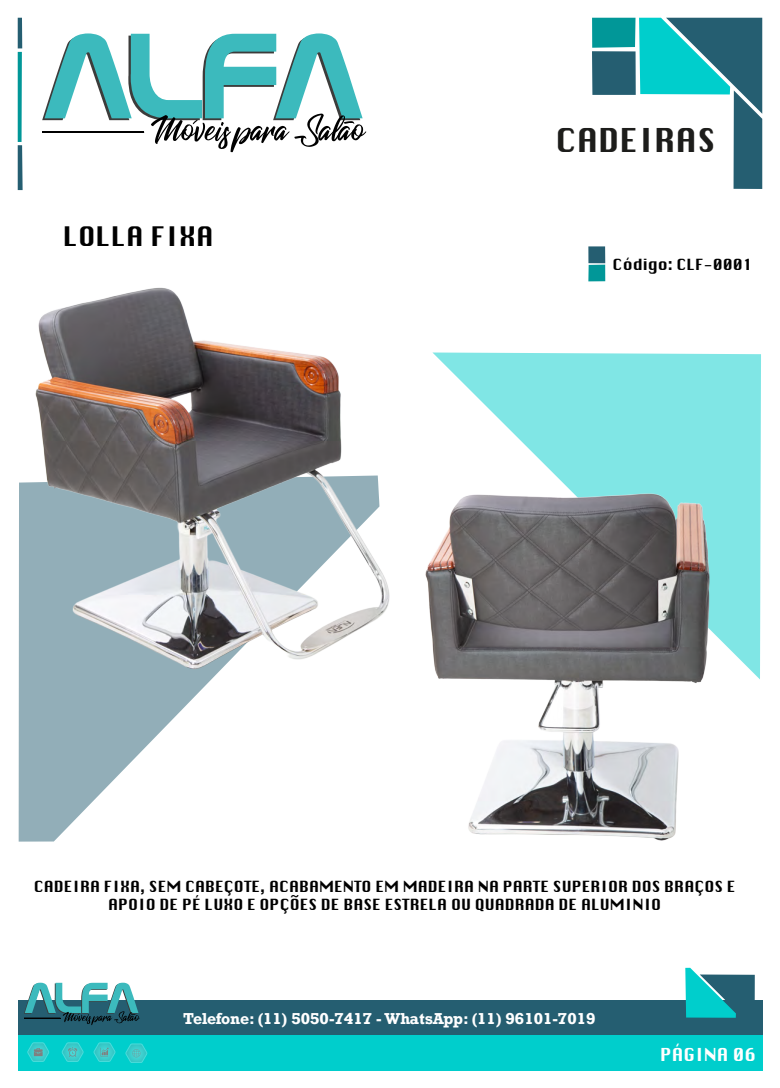
<style>
.page{position:relative;width:780px;height:1088px;background:#fff}
.page>*{position:absolute;margin:0;border:0;box-sizing:border-box;transform-origin:0 0}
.t1{font:32px "Silom";color:#1d1d1b}
.t2{font:26.25px "Silom";color:#000}
.t3{font:17.38px "Silom";color:#fff}
.t4{font:15px/18px "Silom";color:#000;text-align:center}
.t5{font:700 14.88px "Rockwell";color:#fff}
</style>
<div class="page">
<svg style="left:18px;top:145px;width:5px;height:45px"></svg>
<svg style="left:18px;top:52px;width:4px;height:90px"></svg>
<hr style="left:18px;top:18px;width:4px;height:30px;background:#255e71">
<svg style="left:592px;top:18px;width:170px;height:171px"></svg>
<div style="left:18px;top:1000px;width:744px;height:70px;background:#255e71"></div>
<div style="left:18px;top:1035px;width:744px;height:35px;background:#00cecc"></div>
<svg style="left:27px;top:1042px;width:22px;height:20px"></svg>
<svg style="left:62px;top:1042px;width:21px;height:20px"></svg>
<svg style="left:94px;top:1042px;width:21px;height:20px"></svg>
<svg style="left:126px;top:1043px;width:21px;height:20px"></svg>
<svg style="left:42px;top:33px;width:324px;height:119px"></svg>
<svg style="left:24px;top:983px;width:116px;height:42px"></svg>
<div style="left:588px;top:246px;width:17px;height:17px;background:#255e71"></div>
<div style="left:588px;top:265px;width:17px;height:16px;background:#019798"></div>
<svg style="left:685px;top:968px;width:69px;height:50px"></svg>
<svg style="left:432px;top:352px;width:329px;height:327px;fill:#80e6e5"></svg>
<svg style="left:19px;top:482px;width:203px;height:359px;fill:#92aeb8"></svg>
<img style="left:35px;top:287px;width:355px;height:382px">
<img style="left:425px;top:493px;width:284px;height:347px">
<h2 class="t2" style="left:63px;top:222px;width:152px">LOLLA FIXA</h2>
<h1 class="t1" style="left:555px;top:122px;width:162px">CADEIRAS</h1>
<p class="t4" style="left:612px;top:255px;width:142px">Código: CLF-0001</p>
<p class="t4" style="left:34px;top:877px;width:703px">CADEIRA FIXA, SEM CABEÇOTE, ACABAMENTO EM MADEIRA NA PARTE SUPERIOR DOS BRAÇOS E<br>APOIO DE PÉ LUXO E OPÇÕES DE BASE ESTRELA OU QUADRADA DE ALUMINIO</p>
<p class="t5" style="left:183px;top:1008px;width:414px">Telefone: (11) 5050-7417 - WhatsApp: (11) 96101-7019</p>
<p class="t3" style="left:660px;top:1045px;width:97px">PÁGINA 06</p>
</div>
